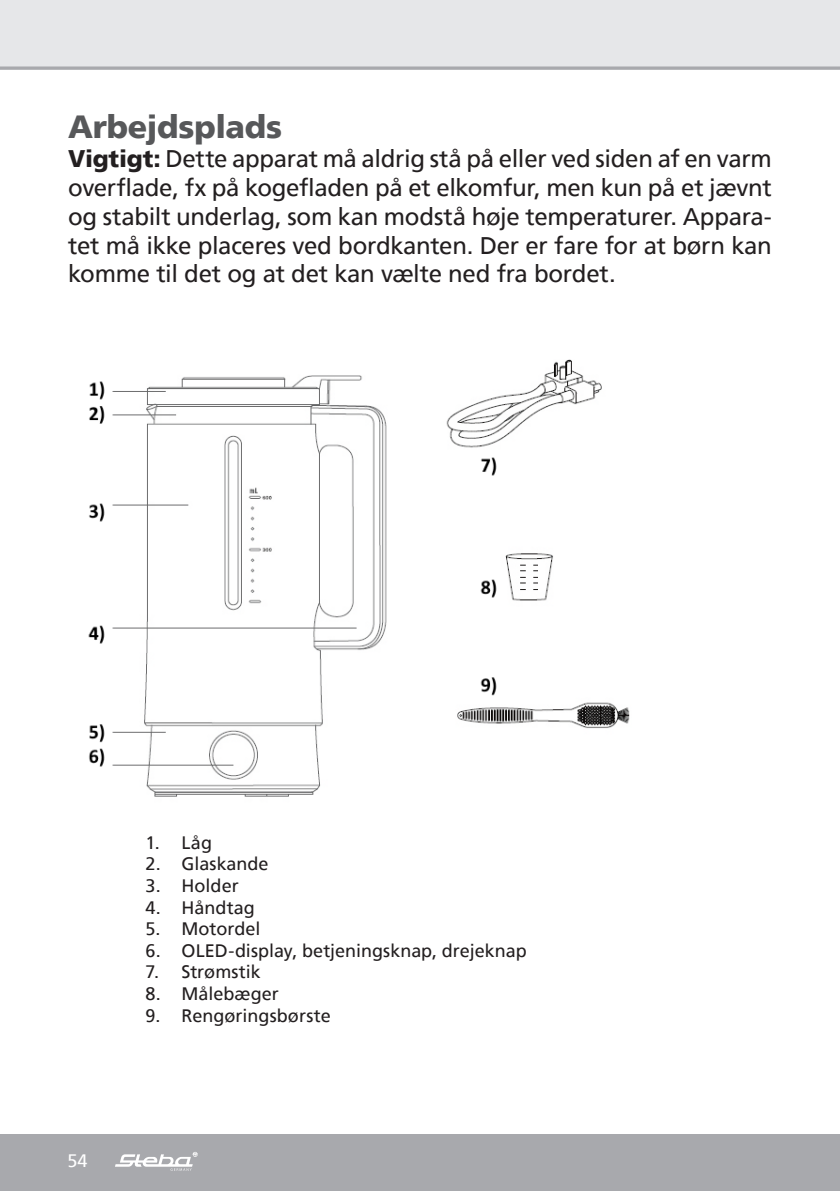
<style>
.page{position:relative;width:840px;height:1191px;background:#fff}
.page>*{position:absolute;margin:0;border:0;box-sizing:border-box;transform-origin:0 0}
.t1{font:900 32px "Frutiger";letter-spacing:-.01em;color:#57585a}
.t2{font:24px/28.8px "Frutiger";letter-spacing:-.015em;color:#231f20;text-align:justify}
.t3{font:18px "Frutiger";color:#231f20}
.t4{font:18px "Frutiger";color:#fff}
.s1{font-weight:900}
</style>
<div class="page">
<div style="left:0;top:0;width:839px;height:68px;background:#e6e7e9"></div>
<hr style="left:839px;top:1134px;width:1px;height:57px;background:#a8a9ad">
<div style="left:0;top:1134px;width:839px;height:57px;background:#a8a9ad"></div>
<svg style="left:115px;top:1152px;width:82px;height:18px"></svg>
<svg style="left:0;top:66px;width:839px;height:4px;background:#b3b4b8"></svg>
<img style="left:88px;top:359px;width:542px;height:438px">
<h1 class="t1" style="left:68px;top:108px;width:215px">Arbejdsplads</h1>
<p class="t2" style="left:68px;top:144px;width:704px"><span class="s1">Vigtigt:</span> Dette apparat må aldrig stå på eller ved siden af en varm overflade, fx på kogefladen på et elkomfur, men kun på et jævnt og stabilt underlag, som kan modstå høje temperaturer. Appara&shy;tet må ikke placeres ved bordkanten. Der er fare for at børn kan komme til det og at det kan vælte ned fra bordet.</p>
<p class="t4" style="left:67px;top:1149px;width:22px">54</p>
<p class="t3" style="left:145px;top:832px;width:68px">1. Låg</p>
<p class="t3" style="left:145px;top:853px;width:124px">2. Glaskande</p>
<p class="t3" style="left:145px;top:875px;width:95px">3. Holder</p>
<p class="t3" style="left:145px;top:896px;width:111px">4. Håndtag</p>
<p class="t3" style="left:145px;top:918px;width:116px">5. Motordel</p>
<p class="t3" style="left:145px;top:940px;width:382px">6. OLED-display, betjeningsknap, drejeknap</p>
<p class="t3" style="left:145px;top:961px;width:117px">7. Strømstik</p>
<p class="t3" style="left:145px;top:983px;width:135px">8. Målebæger</p>
<p class="t3" style="left:145px;top:1004px;width:186px">9. Rengøringsbørste</p>
</div>
